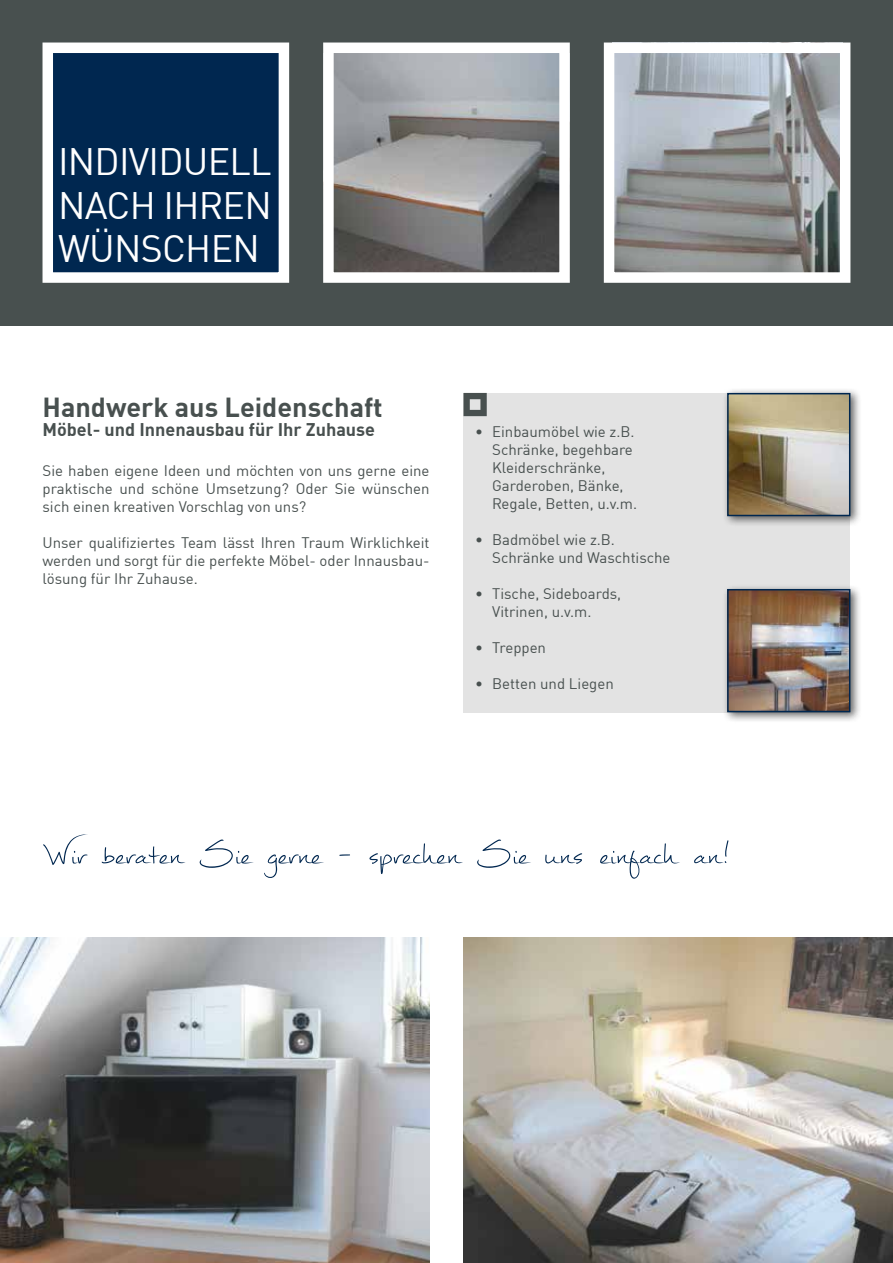
<style>
.page{position:relative;width:893px;height:1263px;background:#fff}
.page>*{position:absolute;margin:0;border:0;box-sizing:border-box;transform-origin:0 0}
.t1{font:54px "Mathilde";color:#002750}
.t2{font:37.5px/43.5px "DIN Offc Pro";letter-spacing:-.02em;color:#fff;text-align:justify}
.t3{font:700 27px "DIN Offc Pro";color:#48504f}
.t4{font:700 18px "DIN Offc Pro";color:#48504f}
.t5{font:15px/18px "DIN Offc Pro";color:#48504f}
</style>
<div class="page">
<div style="left:0;top:0;width:893px;height:325px;background:#48504f"></div>
<div style="left:43px;top:43px;width:246px;height:240px;background:#002750;border:10px solid #fff"></div>
<div style="left:463px;top:393px;width:387px;height:319px;background:#e3e3e3"></div>
<svg style="left:463px;top:393px;width:24px;height:23px"></svg>
<div style="left:722px;top:388px;width:140px;height:139px;background:#000;opacity:.6"></div>
<img style="left:730px;top:396px;width:117px;height:117px">
<div style="left:727px;top:393px;width:123px;height:123px;border:2px solid #002750"></div>
<div style="left:722px;top:584px;width:140px;height:140px;background:#000;opacity:.6"></div>
<img style="left:730px;top:592px;width:117px;height:117px">
<div style="left:727px;top:589px;width:123px;height:123px;border:2px solid #002750"></div>
<img style="left:334px;top:54px;width:225px;height:218px">
<div style="left:323px;top:43px;width:247px;height:240px;border:10px solid #fff"></div>
<img style="left:615px;top:54px;width:224px;height:218px">
<div style="left:604px;top:43px;width:246px;height:240px;border:10px solid #fff"></div>
<img style="left:0;top:938px;width:429px;height:325px">
<img style="left:463px;top:938px;width:430px;height:325px">
<h2 class="t2" style="left:58px;top:136px;width:215px">INDIVIDUELL NACH IHREN WÜNSCHEN</h2>
<h3 class="t3" style="left:43px;top:384px;width:342px">Handwerk aus Leidenschaft</h3>
<p class="t4" style="left:43px;top:415px;width:334px">Möbel- und Innenausbau für Ihr Zuhause</p>
<p class="t5" style="left:492px;top:421px;width:146px;text-indent:-17px">• Einbaumöbel wie z.B.<br>Schränke, begehbare<br>Kleiderschränke,<br>Garderoben, Bänke,<br>Regale, Betten, u.v.m.</p>
<p class="t5" style="left:492px;top:529px;width:180px;text-indent:-17px">• Badmöbel wie z.B.<br>Schränke und Waschtische</p>
<p class="t5" style="left:492px;top:583px;width:131px;text-indent:-17px">• Tische, Sideboards,<br>Vitrinen, u.v.m.</p>
<p class="t5" style="left:475px;top:637px;width:72px">• Treppen</p>
<p class="t5" style="left:475px;top:673px;width:140px">• Betten und Liegen</p>
<p class="t5" style="left:43px;top:460px;width:388px;text-align:justify">Sie haben eigene Ideen und möchten von uns gerne eine praktische und schöne Umsetzung? Oder Sie wünschen sich einen kreativen Vorschlag von uns?</p>
<p class="t5" style="left:43px;top:532px;width:388px;text-align:justify">Unser qualifiziertes Team lässt Ihren Traum Wirklichkeit werden und sorgt für die perfekte Möbel- oder Innausbau&shy;lösung für Ihr Zuhause.</p>
<h1 class="t1" style="left:43px;top:813px;width:689px">Wir beraten Sie gerne - sprechen Sie uns einfach an!</h1>
</div>
